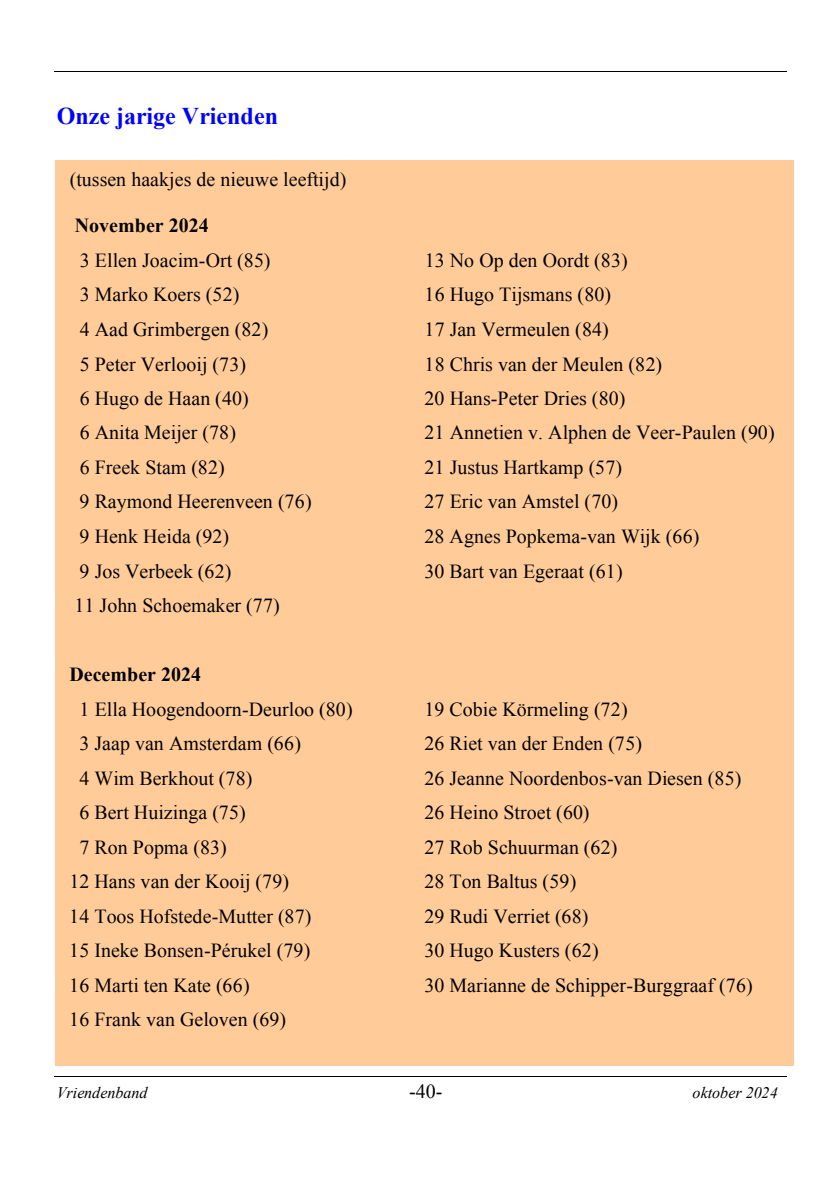
<style>
.page{position:relative;width:840px;height:1191px;background:#fff}
.page>*{position:absolute;margin:0;border:0;box-sizing:border-box;transform-origin:0 0}
.t1{font:700 24px "Times New Roman";color:#00f}
.t2{font:20px "Times New Roman";color:#000}
.t3{font:700 20px "Times New Roman";color:#000}
.t4{font:italic 16px "Times New Roman";color:#000}
</style>
<div class="page">
<hr style="left:54px;top:71px;width:732px;height:1px;background:#000">
<hr style="left:54px;top:1076px;width:732px;height:1px;background:#000">
<div style="left:55px;top:160px;width:738px;height:906px;background:#fc9"></div>
<p class="t1" style="left:57px;top:99px;width:223px">Onze jarige Vrienden</p>
<p class="t2" style="left:70px;top:166px;width:278px">(tussen haakjes de nieuwe leeftijd)</p>
<p class="t3" style="left:75px;top:212px;width:136px">November 2024</p>
<p class="t2" style="left:80px;top:247px;width:192px">3 Ellen Joacim-Ort (85)</p>
<p class="t2" style="left:424px;top:247px;width:205px">13 No Op den Oordt (83)</p>
<p class="t2" style="left:80px;top:281px;width:161px">3 Marko Koers (52)</p>
<p class="t2" style="left:424px;top:281px;width:188px">16 Hugo Tijsmans (80)</p>
<p class="t2" style="left:80px;top:316px;width:190px">4 Aad Grimbergen (82)</p>
<p class="t2" style="left:424px;top:316px;width:186px">17 Jan Vermeulen (84)</p>
<p class="t2" style="left:80px;top:350px;width:168px">5 Peter Verlooij (73)</p>
<p class="t2" style="left:424px;top:350px;width:239px">18 Chris van der Meulen (82)</p>
<p class="t2" style="left:80px;top:385px;width:170px">6 Hugo de Haan (40)</p>
<p class="t2" style="left:424px;top:385px;width:202px">20 Hans-Peter Dries (80)</p>
<p class="t2" style="left:80px;top:419px;width:158px">6 Anita Meijer (78)</p>
<p class="t2" style="left:424px;top:419px;width:351px">21 Annetien v. Alphen de Veer-Paulen (90)</p>
<p class="t2" style="left:80px;top:454px;width:147px">6 Freek Stam (82)</p>
<p class="t2" style="left:424px;top:454px;width:199px">21 Justus Hartkamp (57)</p>
<p class="t2" style="left:80px;top:488px;width:233px">9 Raymond Heerenveen (76)</p>
<p class="t2" style="left:424px;top:488px;width:195px">27 Eric van Amstel (70)</p>
<p class="t2" style="left:80px;top:523px;width:151px">9 Henk Heida (92)</p>
<p class="t2" style="left:424px;top:523px;width:276px">28 Agnes Popkema-van Wijk (66)</p>
<p class="t2" style="left:80px;top:557px;width:153px">9 Jos Verbeek (62)</p>
<p class="t2" style="left:424px;top:557px;width:199px">30 Bart van Egeraat (61)</p>
<p class="t2" style="left:74px;top:592px;width:207px">11 John Schoemaker (77)</p>
<p class="t3" style="left:69px;top:660px;width:133px">December 2024</p>
<p class="t2" style="left:80px;top:695px;width:274px">1 Ella Hoogendoorn-Deurloo (80)</p>
<p class="t2" style="left:424px;top:695px;width:205px">19 Cobie Körmeling (72)</p>
<p class="t2" style="left:79px;top:730px;width:223px">3 Jaap van Amsterdam (66)</p>
<p class="t2" style="left:424px;top:730px;width:219px">26 Riet van der Enden (75)</p>
<p class="t2" style="left:79px;top:764px;width:174px">4 Wim Berkhout (78)</p>
<p class="t2" style="left:424px;top:764px;width:318px">26 Jeanne Noordenbos-van Diesen (85)</p>
<p class="t2" style="left:79px;top:799px;width:168px">6 Bert Huizinga (75)</p>
<p class="t2" style="left:424px;top:799px;width:167px">26 Heino Stroet (60)</p>
<p class="t2" style="left:79px;top:833px;width:149px">7 Ron Popma (83)</p>
<p class="t2" style="left:424px;top:833px;width:194px">27 Rob Schuurman (62)</p>
<p class="t2" style="left:69px;top:868px;width:221px">12 Hans van der Kooij (79)</p>
<p class="t2" style="left:424px;top:868px;width:153px">28 Ton Baltus (59)</p>
<p class="t2" style="left:69px;top:902px;width:243px">14 Toos Hofstede-Mutter (87)</p>
<p class="t2" style="left:424px;top:902px;width:166px">29 Rudi Verriet (68)</p>
<p class="t2" style="left:69px;top:937px;width:242px">15 Ineke Bonsen-Pérukel (79)</p>
<p class="t2" style="left:424px;top:937px;width:176px">30 Hugo Kusters (62)</p>
<p class="t2" style="left:69px;top:971px;width:182px">16 Marti ten Kate (66)</p>
<p class="t2" style="left:424px;top:971px;width:330px">30 Marianne de Schipper-Burggraaf (76)</p>
<p class="t2" style="left:69px;top:1006px;width:218px">16 Frank van Geloven (69)</p>
<p class="t4" style="left:57px;top:1081px;width:92px">Vriendenband</p>
<p class="t2" style="left:409px;top:1077px;width:35px">-40-</p>
<p class="t4" style="left:692px;top:1081px;width:87px">oktober 2024</p>
</div>
